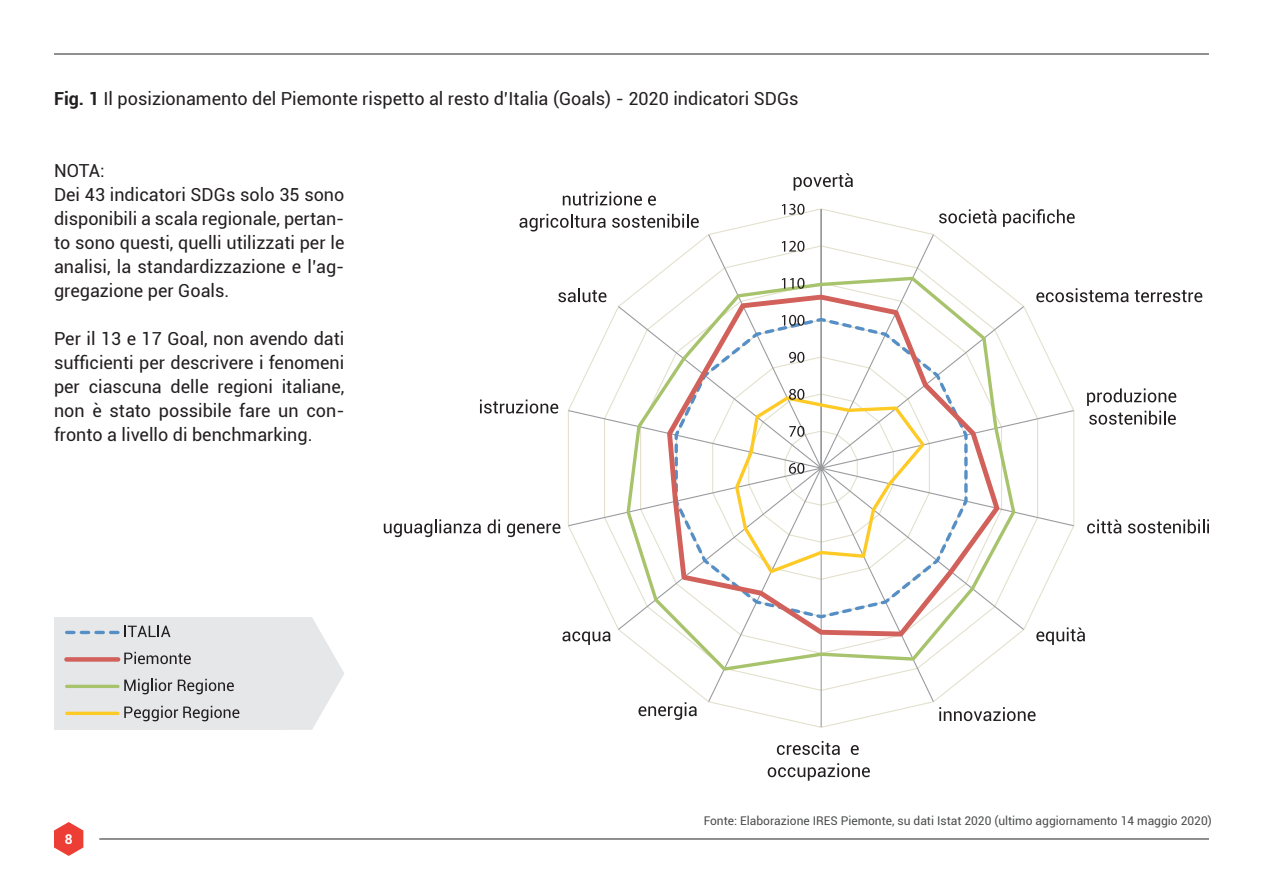
<style>
.page{position:relative;width:1263px;height:893px;background:#fff}
.page>*{position:absolute;margin:0;border:0;box-sizing:border-box;transform-origin:0 0}
.t1{font:18px/24px "Roboto";color:#231f20}
.t2{font:700 13.5px "Roboto";color:#fff}
.t3{font:12px "Roboto";color:#4b4c4d}
.s1{font-weight:700}
</style>
<div class="page">
<hr style="left:99px;top:839px;width:1110px;height:1px;background:#231f20">
<hr style="left:54px;top:54px;width:1155px;height:1px;background:#231f20">
<svg style="left:54px;top:822px;width:29px;height:34px"></svg>
<svg style="left:568px;top:208px;width:507px;height:520px"></svg>
<svg style="left:625px;top:274px;width:392px;height:399px"></svg>
<svg style="left:674px;top:315px;width:294px;height:304px"></svg>
<svg style="left:782px;top:278px;width:22px;height:11px"></svg>
<svg style="left:782px;top:241px;width:22px;height:11px"></svg>
<svg style="left:782px;top:204px;width:22px;height:11px"></svg>
<svg style="left:794px;top:173px;width:59px;height:18px"></svg>
<svg style="left:563px;top:192px;width:79px;height:14px"></svg>
<svg style="left:648px;top:196px;width:8px;height:10px"></svg>
<svg style="left:519px;top:214px;width:87px;height:17px"></svg>
<svg style="left:612px;top:214px;width:87px;height:14px"></svg>
<svg style="left:558px;top:288px;width:48px;height:14px"></svg>
<svg style="left:480px;top:399px;width:78px;height:14px"></svg>
<svg style="left:384px;top:519px;width:97px;height:18px"></svg>
<svg style="left:487px;top:519px;width:13px;height:14px"></svg>
<svg style="left:507px;top:523px;width:53px;height:14px"></svg>
<svg style="left:562px;top:631px;width:48px;height:14px"></svg>
<svg style="left:638px;top:702px;width:59px;height:18px"></svg>
<svg style="left:777px;top:741px;width:63px;height:14px"></svg>
<svg style="left:851px;top:745px;width:8px;height:10px"></svg>
<svg style="left:768px;top:763px;width:102px;height:18px"></svg>
<svg style="left:939px;top:707px;width:96px;height:14px"></svg>
<svg style="left:1036px;top:627px;width:49px;height:18px"></svg>
<svg style="left:1087px;top:519px;width:34px;height:14px"></svg>
<svg style="left:1128px;top:519px;width:81px;height:14px"></svg>
<svg style="left:1087px;top:388px;width:89px;height:37px"></svg>
<svg style="left:1036px;top:288px;width:92px;height:14px"></svg>
<svg style="left:1134px;top:290px;width:68px;height:12px"></svg>
<svg style="left:939px;top:209px;width:57px;height:14px"></svg>
<svg style="left:1003px;top:209px;width:72px;height:18px"></svg>
<div style="left:54px;top:617px;width:230px;height:113px;background:#e6e7e9"></div>
<svg style="left:67px;top:631px;width:51px;height:3px"></svg>
<div style="left:66px;top:657px;width:52px;height:5px;background:#d1615a"></div>
<hr style="left:67px;top:685px;width:51px;height:3px;background:#a7c36b">
<hr style="left:67px;top:712px;width:51px;height:3px;background:#feca26">
<svg style="left:124px;top:617px;width:220px;height:113px"></svg>
<p class="t1" style="left:54px;top:86px;width:746px"><span class="s1">Fig. 1</span> Il posizionamento del Piemonte rispetto al resto d’Italia (Goals) - 2020 indicatori SDGs</p>
<p class="t1" style="left:54px;top:158px;width:292px">NOTA:<br>Dei 43 indicatori SDGs solo 35 sono disponibili a scala regionale, pertan&shy;to sono questi, quelli utilizzati per le analisi, la standardizzazione e l’ag&shy;gregazione per Goals.</p>
<p class="t1" style="left:54px;top:325px;width:292px;text-align:justify">Per il 13 e 17 Goal, non avendo dati sufficienti per descrivere i fenomeni per ciascuna delle regioni italiane, non è stato possibile fare un con&shy;fronto a livello di benchmarking.</p>
<p class="t2" style="left:65px;top:830px;width:9px">8</p>
<p class="t3" style="left:704px;top:812px;width:510px">Fonte: Elaborazione IRES Piemonte, su dati Istat 2020 (ultimo aggiornamento 14 maggio 2020)</p>
</div>
